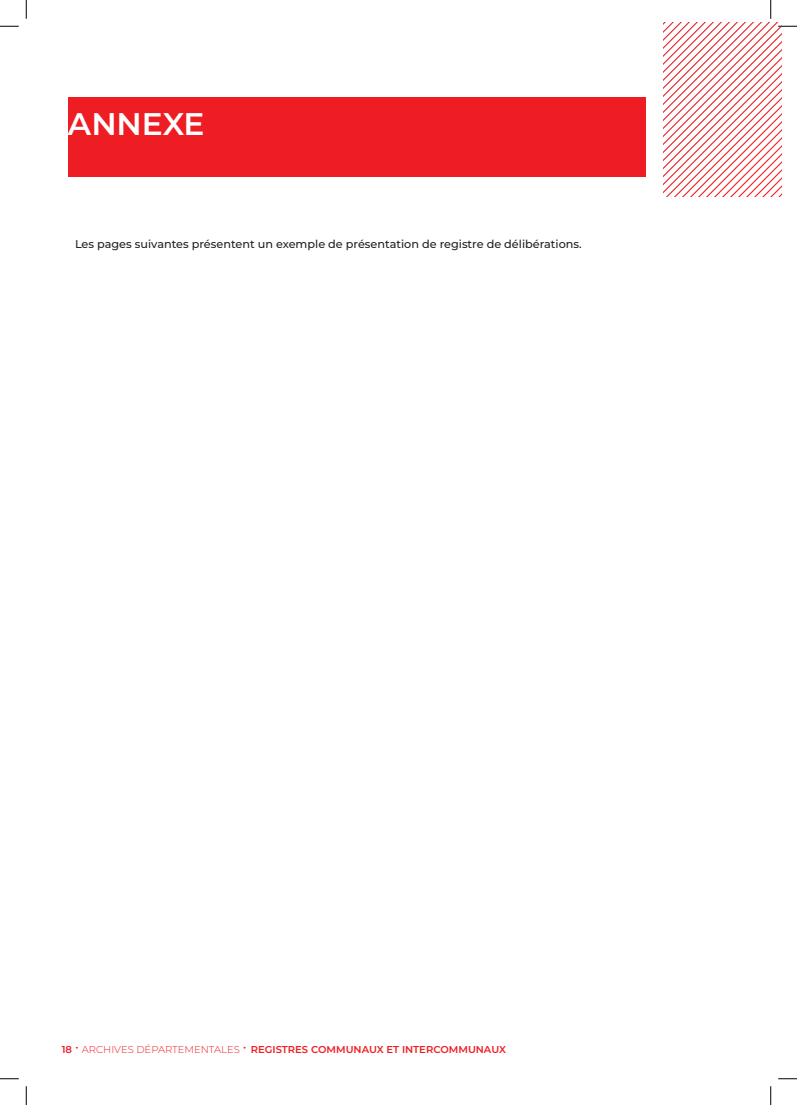
<style>
.page{position:relative;width:797px;height:1105px;background:#fff}
.page>*{position:absolute;margin:0;border:0;box-sizing:border-box;transform-origin:0 0}
.t1{font:600 31.25px "Montserrat";color:#fff}
.t2{font:500 11.25px "Montserrat";color:#231f20}
.t3{font:600 10px "Montserrat";color:#ee1d23}
.s1{font-weight:300;font-size:15px}
.s2{font-weight:300}
</style>
<div class="page">
<div style="left:68px;top:97px;width:577px;height:80px;background:#ee1d23"></div>
<svg style="left:0;top:25px;width:19px;height:2px"></svg>
<svg style="left:0;top:1078px;width:19px;height:1px"></svg>
<svg style="left:778px;top:1078px;width:19px;height:1px"></svg>
<svg style="left:25px;top:0;width:2px;height:19px"></svg>
<svg style="left:25px;top:1086px;width:2px;height:19px"></svg>
<svg style="left:663px;top:0;width:134px;height:196px"></svg>
<svg style="left:770px;top:1086px;width:1px;height:19px"></svg>
<p class="t1" style="left:68px;top:102px;width:138px">ANNEXE</p>
<p class="t2" style="left:75px;top:236px;width:508px">Les pages suivantes présentent un exemple de présentation de registre de délibérations.</p>
<p class="t3" style="left:62px;top:1042px;width:446px">18 <span class="s1">•</span> <span class="s2">ARCHIVES DÉPARTEMENTALES</span> <span class="s1">•</span> REGISTRES COMMUNAUX ET INTERCOMMUNAUX</p>
</div>
